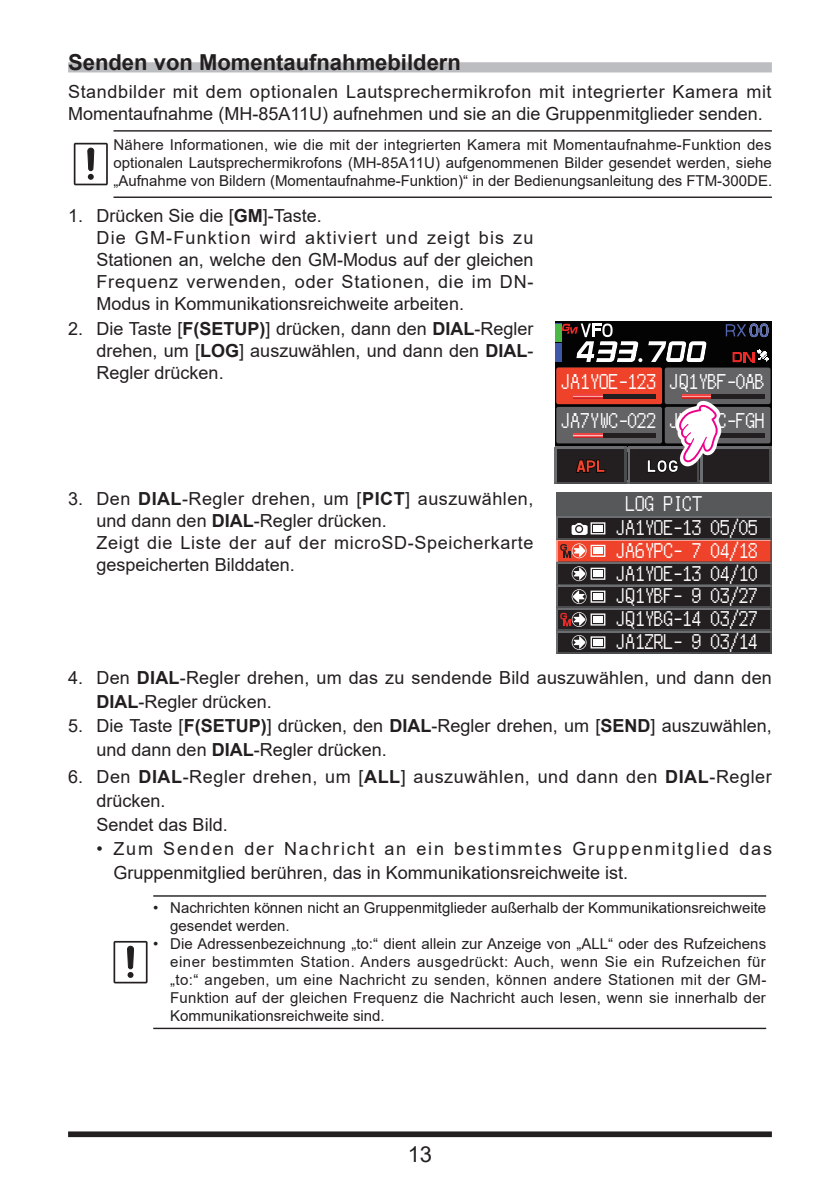
<style>
.page{position:relative;width:840px;height:1191px;background:#fff}
.page>*{position:absolute;margin:0;border:0;box-sizing:border-box;transform-origin:0 0}
.t1{font:700 22px "Arial";color:#231f20}
.t2{font:22px "Arial";color:#231f20}
.t3{font:20.8px/22.8px "JF Dot K14 2004 Regular";color:#fff;scale:.91 1}
.t4{font:18px/22px "Arial";color:#231f20}
.t5{font:18px/24px "Arial";letter-spacing:.03em;color:#231f20}
.t6{font:18px/22px "Arial";letter-spacing:.025em;color:#231f20}
.t7{font:15px/18px "Arial";color:#231f20;text-align:justify}
.s1{font-weight:700}
</style>
<div class="page">
<div style="left:68px;top:1131px;width:703px;height:6px;background:#231f20"></div>
<div style="left:68px;top:62px;width:703px;height:10px;background:#bcbdc0"></div>
<hr style="left:113px;top:130px;width:658px;height:2px;background:#231f20">
<hr style="left:113px;top:196px;width:658px;height:2px;background:#231f20">
<svg style="left:74px;top:143px;width:34px;height:42px"></svg>
<svg style="left:554px;top:323px;width:217px;height:161px;background:#5f4849"></svg>
<div style="left:556px;top:492px;width:215px;height:24px;background:#57585a"></div>
<div style="left:556px;top:539px;width:215px;height:23px;background:#ef422a"></div>
<hr style="left:556px;top:561px;width:214px;height:1px;background:#3e3e3f">
<hr style="left:557px;top:539px;width:213px;height:2px;background:#fff">
<div style="left:556px;top:516px;width:215px;height:23px;background:#231f20"></div>
<hr style="left:556px;top:516px;width:215px;height:2px;background:#6c6d70">
<hr style="left:556px;top:538px;width:214px;height:1px;background:#4b4c4d">
<div style="left:556px;top:562px;width:215px;height:23px;background:#231f20"></div>
<hr style="left:556px;top:562px;width:215px;height:1px;background:#6c6d70">
<hr style="left:556px;top:584px;width:214px;height:1px;background:#4b4c4d">
<div style="left:556px;top:585px;width:215px;height:23px;background:#231f20"></div>
<hr style="left:556px;top:585px;width:215px;height:1px;background:#6c6d70">
<hr style="left:556px;top:607px;width:214px;height:1px;background:#4b4c4d">
<div style="left:556px;top:608px;width:215px;height:23px;background:#231f20"></div>
<hr style="left:556px;top:608px;width:215px;height:1px;background:#6c6d70">
<hr style="left:556px;top:629px;width:214px;height:2px;background:#4b4c4d">
<div style="left:556px;top:631px;width:215px;height:23px;background:#231f20"></div>
<hr style="left:556px;top:631px;width:215px;height:1px;background:#6c6d70">
<hr style="left:556px;top:652px;width:214px;height:2px;background:#4b4c4d">
<svg style="left:770px;top:518px;width:1px;height:136px"></svg>
<svg style="left:556px;top:518px;width:49px;height:136px"></svg>
<hr style="left:153px;top:895px;width:612px;height:1px;background:#231f20">
<hr style="left:153px;top:1027px;width:612px;height:2px;background:#231f20">
<svg style="left:113px;top:941px;width:34px;height:42px"></svg>
<h1 class="t1" style="left:68px;top:47px;width:394px">Senden von Momentaufnahmebildern</h1>
<p class="t5" style="left:68px;top:80px;width:704px;line-height:22px">Standbilder mit dem optionalen Lautsprechermikrofon mit integrierter Kamera mit<br>Momentaufnahme (MH-85A11U) aufnehmen und sie an die Gruppenmitglieder senden.</p>
<p class="t7" style="left:113px;top:136px;width:659px">Nähere Informationen, wie die mit der integrierten Kamera mit Momentaufnahme-Funktion des optionalen Lautsprechermikrofons (MH-85A11U) aufgenommenen Bilder gesendet werden, siehe „Aufnahme von Bildern (Momentaufnahme-Funktion)“ in der Bedienungsanleitung des FTM-300DE.</p>
<p class="t4" style="left:96px;top:205px;width:438px;text-indent:-28px">1. Drücken Sie die [<span class="s1">GM</span>]-Taste.<br>Die GM-Funktion wird aktiviert und zeigt bis zu Stationen an, welche den GM-Modus auf der gleichen Frequenz verwenden, oder Stationen, die im DN-Modus in Kommunikationsreichweite arbeiten.</p>
<p class="t4" style="left:96px;top:317px;width:438px;text-align:justify;text-indent:-28px">2. Die Taste [<span class="s1">F(SETUP)</span>] drücken, dann den <span class="s1">DIAL</span>-Regler drehen, um [<span class="s1">LOG</span>] auszuwählen, und dann den <span class="s1">DIAL</span>-Regler drücken.</p>
<h2 class="t3" style="left:561px;top:361px;width:106px;line-height:39.2px">JA1YOE-123<br>JA7YWC-022</h2>
<h2 class="t3" style="left:669px;top:361px;width:106px;line-height:39.2px">JQ1YBF-0AB<br>JH1YPC-FGH</h2>
<p class="t6" style="left:96px;top:488px;width:438px;text-indent:-28px">3. Den <span class="s1">DIAL</span>-Regler drehen, um [<span class="s1">PICT</span>] auszuwählen, und dann den <span class="s1">DIAL</span>-Regler drücken.<br>Zeigt die Liste der auf der microSD-Speicherkarte gespeicherten Bilddaten.</p>
<h2 class="t3" style="left:626px;top:492px;width:84px">LOG PICT</h2>
<h2 class="t3" style="left:616px;top:516px;width:157px;text-align:justify">JA1YOE-13 05/05<br>JA6YPC- 7 04/18<br>JA1YOE-13 04/10<br>JQ1YBF- 9 03/27<br>JQ1YBG-14 03/27<br>JA1ZRL- 9 03/14</h2>
<p class="t4" style="left:96px;top:665px;width:676px;line-height:24px;text-indent:-28px">4. Den <span class="s1">DIAL</span>-Regler drehen, um das zu sendende Bild auszuwählen, und dann den<br><span class="s1">DIAL</span>-Regler drücken.</p>
<p class="t4" style="left:96px;top:713px;width:676px;line-height:24px;text-indent:-28px">5. Die Taste [<span class="s1">F(SETUP)</span>] drücken, den <span class="s1">DIAL</span>-Regler drehen, um [<span class="s1">SEND</span>] auszuwählen, und dann den <span class="s1">DIAL</span>-Regler drücken.</p>
<p class="t5" style="left:96px;top:764px;width:676px;text-indent:-28px">6. Den <span class="s1">DIAL</span>-Regler drehen, um [<span class="s1">ALL</span>] auszuwählen, und dann den <span class="s1">DIAL</span>-Regler drücken.<br>Sendet das Bild.</p>
<p class="t4" style="left:113px;top:836px;width:659px;line-height:24px;text-indent:-17px">• Zum Senden der Nachricht an ein bestimmtes Gruppenmitglied das<br>Gruppenmitglied berühren, das in Kommunikationsreichweite ist.</p>
<p class="t7" style="left:170px;top:898px;width:597px;text-indent:-17px">• Nachrichten können nicht an Gruppenmitglieder außerhalb der Kommunikationsreichweite gesendet werden.</p>
<p class="t7" style="left:170px;top:934px;width:597px;text-indent:-17px">• Die Adressenbezeichnung „to:“ dient allein zur Anzeige von „ALL“ oder des Rufzeichens einer bestimmten Station. Anders ausgedrückt: Auch, wenn Sie ein Rufzeichen für „to:“ angeben, um eine Nachricht zu senden, können andere Stationen mit der GM-Funktion auf der gleichen Frequenz die Nachricht auch lesen, wenn sie innerhalb der Kommunikationsreichweite sind.</p>
<h1 class="t2" style="left:407px;top:1139px;width:26px">13</h1>
</div>
